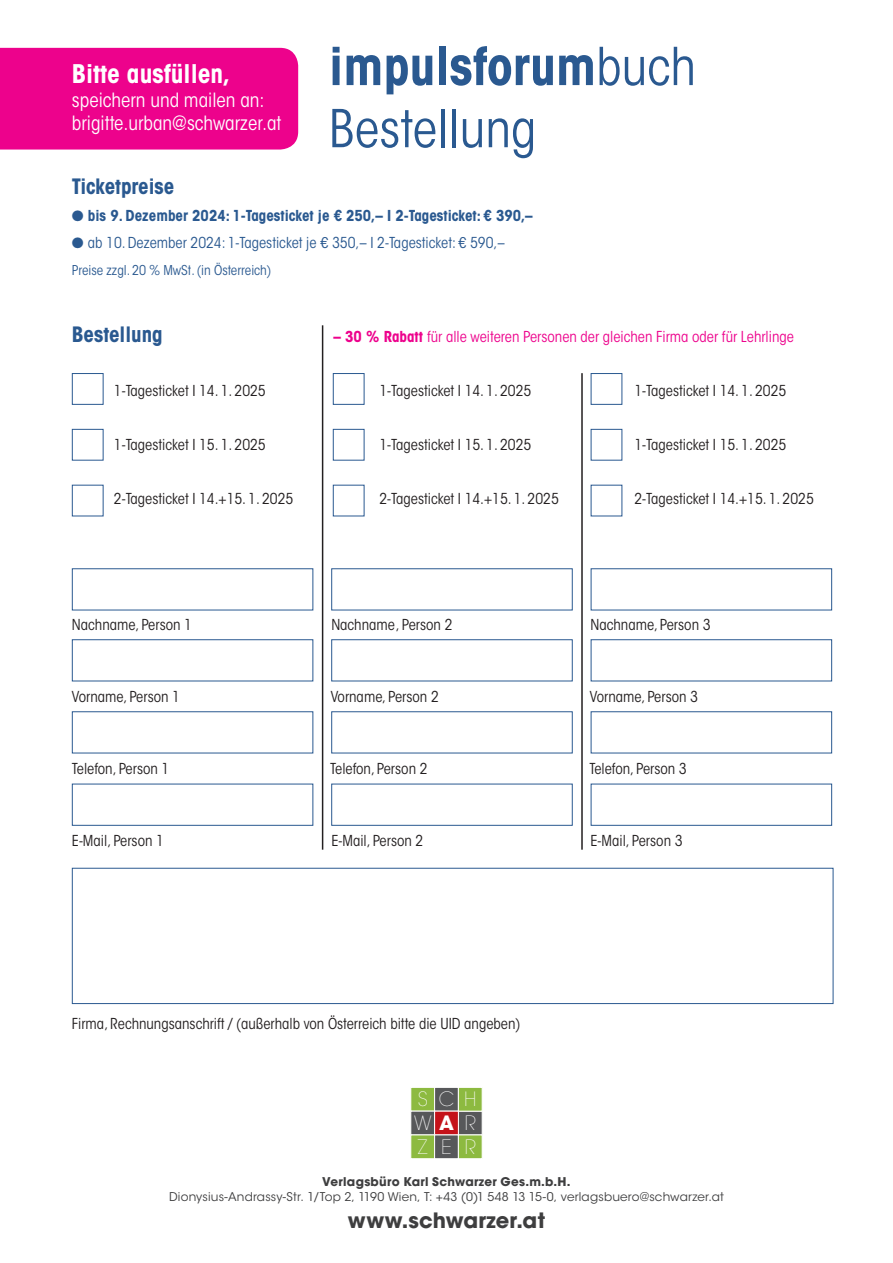
<style>
.page{position:relative;width:893px;height:1263px;background:#fff}
.page>*{position:absolute;margin:0;border:0;box-sizing:border-box;transform-origin:0 0}
.t1{font:condensed 51.75px/62.1px "ITC Avant Garde Std";color:#2a5990}
.t2{font:700 condensed 25.5px "ITC Avant Garde Std";color:#fff}
.t3{font:700 condensed 21px "ITC Avant Garde Std";color:#2a5990}
.t4{font:700 21px "ITC Avant Garde Std";letter-spacing:.005em;color:#3e3e3f}
.t5{font:200 19.65px/23.9px "ITC Avant Garde Std";color:#fff}
.t6{font:condensed 19.5px/23.4px "ITC Avant Garde Std";color:#fff}
.t7{font:condensed 15px "ITC Avant Garde Std";color:#231f20}
.t8{font:condensed 15px "ITC Avant Garde Std";color:#ed028c}
.t9{font:700 condensed 15px "ITC Avant Garde Std";color:#2a5990}
.t10{font:condensed 15px "ITC Avant Garde Std";color:#2a5990}
.t11{font:condensed 13.5px "ITC Avant Garde Std";color:#2a5990}
.t12{font:12px "ITC Avant Garde Std";letter-spacing:.015em;color:#3e3e3f}
.t13{font:700 12px "ITC Avant Garde Std";letter-spacing:.02em;color:#3e3e3f}
.s1{font-weight:700}
</style>
<div class="page">
<div style="left:0;top:48px;width:298px;height:102px;background:#ed028c"></div>
<div style="left:411px;top:1087px;width:24px;height:24px;background:#8dba40;border:1px solid #fff"></div>
<div style="left:411px;top:1111px;width:24px;height:24px;background:#57585a;border:1px solid #fff"></div>
<div style="left:458px;top:1111px;width:24px;height:24px;background:#57585a;border:1px solid #fff"></div>
<div style="left:411px;top:1135px;width:24px;height:24px;background:#8dba40;border:1px solid #fff"></div>
<div style="left:434px;top:1087px;width:24px;height:24px;background:#57585a;border:1px solid #fff"></div>
<div style="left:434px;top:1111px;width:24px;height:24px;background:#c4121a;border:1px solid #fff"></div>
<div style="left:434px;top:1135px;width:24px;height:24px;background:#57585a;border:1px solid #fff"></div>
<div style="left:458px;top:1087px;width:24px;height:24px;background:#8dba40;border:1px solid #fff"></div>
<div style="left:458px;top:1135px;width:24px;height:24px;background:#8dba40;border:1px solid #fff"></div>
<div style="left:72px;top:373px;width:32px;height:32px;border:1px solid #2a5990"></div>
<div style="left:333px;top:373px;width:31px;height:32px;border:1px solid #2a5990"></div>
<div style="left:591px;top:373px;width:31px;height:32px;border:1px solid #2a5990"></div>
<div style="left:72px;top:429px;width:32px;height:31px;border:1px solid #2a5990"></div>
<div style="left:333px;top:429px;width:31px;height:31px;border:1px solid #2a5990"></div>
<div style="left:72px;top:568px;width:241px;height:42px;border:1px solid #2a5990"></div>
<div style="left:331px;top:568px;width:242px;height:42px;border:1px solid #2a5990"></div>
<div style="left:591px;top:568px;width:241px;height:42px;border:1px solid #2a5990"></div>
<div style="left:72px;top:639px;width:241px;height:42px;border:1px solid #2a5990"></div>
<div style="left:331px;top:639px;width:242px;height:42px;border:1px solid #2a5990"></div>
<div style="left:591px;top:639px;width:241px;height:42px;border:1px solid #2a5990"></div>
<div style="left:72px;top:784px;width:241px;height:42px;border:1px solid #2a5990"></div>
<div style="left:331px;top:784px;width:242px;height:42px;border:1px solid #2a5990"></div>
<div style="left:591px;top:784px;width:241px;height:42px;border:1px solid #2a5990"></div>
<div style="left:72px;top:711px;width:241px;height:42px;border:1px solid #2a5990"></div>
<div style="left:331px;top:711px;width:242px;height:42px;border:1px solid #2a5990"></div>
<div style="left:591px;top:711px;width:241px;height:42px;border:1px solid #2a5990"></div>
<div style="left:72px;top:868px;width:761px;height:136px;border:1px solid #2a5990"></div>
<hr style="left:322px;top:325px;width:1px;height:525px;background:#231f20">
<hr style="left:581px;top:373px;width:2px;height:477px;background:#231f20">
<h2 class="t2" style="left:72px;top:58px;width:160px">Bitte ausfüllen,</h2>
<h3 class="t6" style="left:72px;top:88px;width:211px">speichern und mailen an: brigitte.urban@schwarzer.at</h3>
<h1 class="t1" style="left:329px;top:36px;width:369px"><span class="s1">impulsforum</span>buch<br>Bestellung</h1>
<h3 class="t3" style="left:72px;top:173px;width:104px">Ticketpreise</h3>
<p class="t9" style="left:72px;top:206px;width:462px">● bis 9. Dezember 2024: 1-Tagesticket je € 250,– I 2-Tagesticket: € 390,–</p>
<p class="t10" style="left:72px;top:233px;width:434px">● ab 10. Dezember 2024: 1-Tagesticket je € 350,– I 2-Tagesticket: € 590,–</p>
<p class="t11" style="left:72px;top:262px;width:201px">Preise zzgl. 20 % MwSt. (in Österreich)</p>
<h3 class="t3" style="left:72px;top:321px;width:92px">Bestellung</h3>
<p class="t7" style="left:114px;top:382px;width:153px">1-Tagesticket I 14. 1. 2025</p>
<p class="t7" style="left:379px;top:382px;width:153px">1-Tagesticket I 14. 1. 2025</p>
<p class="t7" style="left:634px;top:382px;width:153px">1-Tagesticket I 14. 1. 2025</p>
<p class="t7" style="left:114px;top:436px;width:153px">1-Tagesticket I 15. 1. 2025</p>
<p class="t7" style="left:379px;top:436px;width:153px">1-Tagesticket I 15. 1. 2025</p>
<p class="t7" style="left:634px;top:436px;width:153px">1-Tagesticket I 15. 1. 2025</p>
<p class="t7" style="left:114px;top:490px;width:181px">2-Tagesticket I 14.+15. 1. 2025</p>
<p class="t7" style="left:379px;top:490px;width:181px">2-Tagesticket I 14.+15. 1. 2025</p>
<p class="t7" style="left:634px;top:490px;width:181px">2-Tagesticket I 14.+15. 1. 2025</p>
<p class="t8" style="left:334px;top:327px;width:462px"><span class="s1">– 30 % Rabatt</span> für alle weiteren Personen der gleichen Firma oder für Lehrlinge</p>
<p class="t7" style="left:72px;top:616px;width:122px">Nachname, Person 1</p>
<p class="t7" style="left:331px;top:616px;width:123px">Nachname, Person 2</p>
<p class="t7" style="left:590px;top:616px;width:122px">Nachname, Person 3</p>
<p class="t7" style="left:72px;top:688px;width:110px">Vorname, Person 1</p>
<p class="t7" style="left:331px;top:688px;width:110px">Vorname, Person 2</p>
<p class="t7" style="left:590px;top:688px;width:110px">Vorname, Person 3</p>
<p class="t7" style="left:72px;top:760px;width:99px">Telefon, Person 1</p>
<p class="t7" style="left:330px;top:760px;width:99px">Telefon, Person 2</p>
<p class="t7" style="left:589px;top:760px;width:99px">Telefon, Person 3</p>
<p class="t7" style="left:72px;top:832px;width:94px">E-Mail, Person 1</p>
<p class="t7" style="left:331px;top:832px;width:94px">E-Mail, Person 2</p>
<p class="t7" style="left:590px;top:832px;width:94px">E-Mail, Person 3</p>
<p class="t7" style="left:72px;top:1015px;width:450px">Firma, Rechnungsanschrift / (außerhalb von Österreich bitte die UID angeben)</p>
<h3 class="t5" style="left:439px;top:1088px;width:17px">C</h3>
<h3 class="t5" style="left:441px;top:1135px;width:12px">E</h3>
<h3 class="t5" style="left:414px;top:1088px;width:41px">S<br>W <span class="s1">A<br></span>Z</h3>
<h3 class="t5" style="left:464px;top:1088px;width:14px;text-align:justify">H R R</h3>
<p class="t13" style="left:322px;top:1173px;width:250px">Verlagsbüro Karl Schwarzer Ges.m.b.H.</p>
<p class="t12" style="left:169px;top:1190px;width:556px">Dionysius-Andrassy-Str. 1/Top 2, 1190 Wien, T: +43 (0)1 548 13 15-0, verlagsbuero@schwarzer.at</p>
<h3 class="t4" style="left:348px;top:1207px;width:199px">www.schwarzer.at</h3>
</div>
